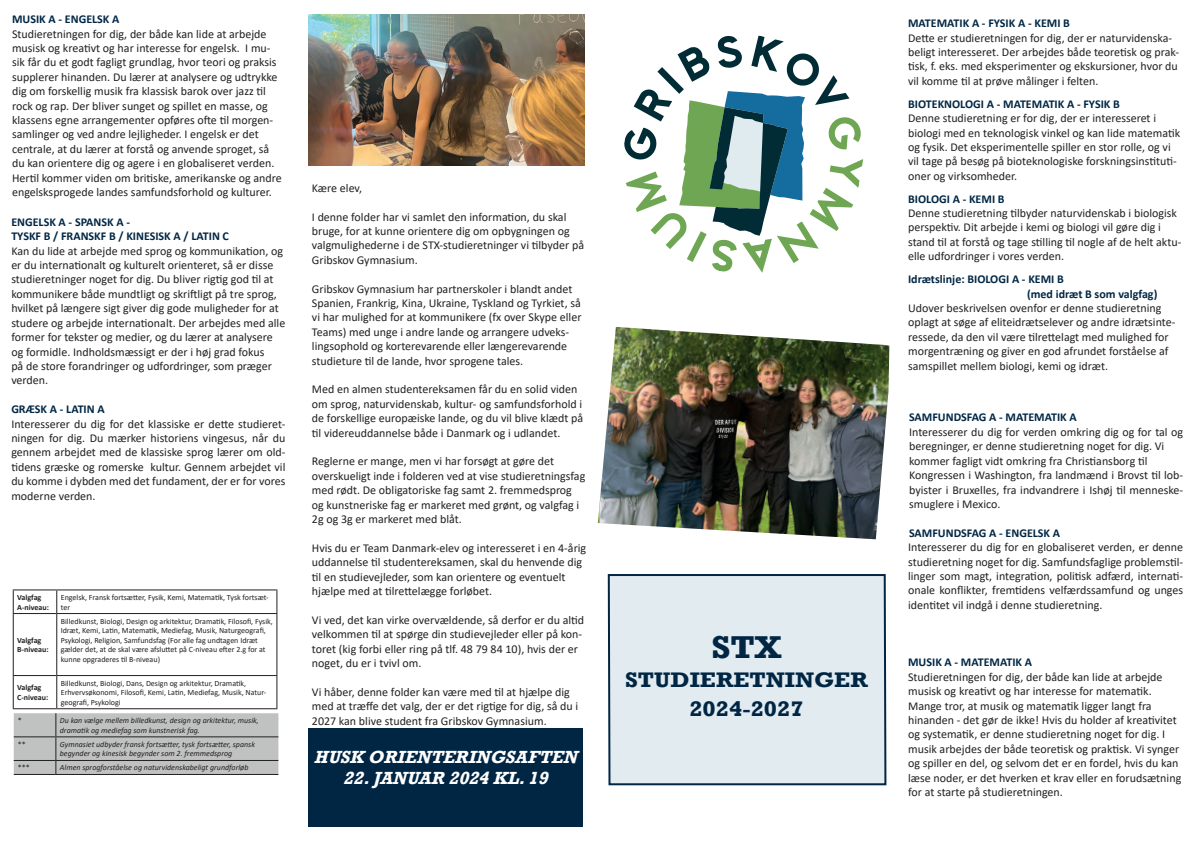
<style>
.page{position:relative;width:1191px;height:842px;background:#fff}
.page>*{position:absolute;margin:0;border:0;box-sizing:border-box;transform-origin:0 0}
.t1{font:700 32.4px "Rockwell";color:#002644;scale:1.11 1}
.t2{font:700 21.6px/28.8px "Rockwell";color:#002644;text-align:center;scale:1.11 1}
.t3{font:italic 700 18px/21.6px "Rockwell";color:#fff;text-align:center}
.t4{font:12px/14.4px "Calibri";color:#231f20}
.t5{font:700 12px/14.4px "Calibri";color:#002644}
.t6{font:8px/9.6px "Calibri";color:#231f20}
.t7{font:italic 8px/9.6px "Calibri";color:#231f20}
.t8{font:700 8px/9.6px "Calibri";color:#231f20}
</style>
<div class="page">
<div style="left:607px;top:574px;width:280px;height:212px;background:#e1ebf0"></div>
<img style="left:598px;top:327px;width:291px;height:212px">
<img style="left:308px;top:14px;width:276px;height:152px">
<svg style="left:624px;top:35px;width:239px;height:238px"></svg>
<hr style="left:13px;top:589px;width:44px;height:1px;background:#231f20">
<svg style="left:13px;top:590px;width:1px;height:23px"></svg>
<hr style="left:57px;top:589px;width:220px;height:1px;background:#231f20">
<svg style="left:56px;top:590px;width:1px;height:23px"></svg>
<svg style="left:276px;top:590px;width:1px;height:23px"></svg>
<hr style="left:13px;top:613px;width:44px;height:1px;background:#231f20">
<hr style="left:13px;top:614px;width:1px;height:61px;background:#231f20">
<hr style="left:57px;top:613px;width:220px;height:1px;background:#231f20">
<hr style="left:56px;top:614px;width:1px;height:61px;background:#231f20">
<hr style="left:276px;top:614px;width:1px;height:61px;background:#231f20">
<hr style="left:13px;top:675px;width:44px;height:1px;background:#231f20">
<hr style="left:13px;top:676px;width:1px;height:32px;background:#231f20">
<hr style="left:57px;top:675px;width:220px;height:1px;background:#231f20">
<hr style="left:56px;top:676px;width:1px;height:32px;background:#231f20">
<hr style="left:276px;top:676px;width:1px;height:32px;background:#231f20">
<hr style="left:13px;top:708px;width:44px;height:1px;background:#231f20">
<hr style="left:57px;top:708px;width:220px;height:1px;background:#231f20">
<div style="left:14px;top:713px;width:264px;height:61px;background:#c0c2c1"></div>
<hr style="left:14px;top:774px;width:42px;height:1px;background:#231f20">
<hr style="left:56px;top:774px;width:222px;height:1px;background:#231f20">
<div style="left:308px;top:729px;width:275px;height:98px;background:#002644"></div>
<p class="t5" style="left:12px;top:12px;width:109px">MUSIK A - ENGELSK A</p>
<p class="t4" style="left:12px;top:26px;width:271px">Studieretningen for dig, der både kan lide at arbejde musisk og kreativt og har interesse for engelsk. I mu&shy;sik får du et godt fagligt grundlag, hvor teori og praksis supplerer hinanden. Du lærer at analysere og udtrykke dig om forskellig musik fra klassisk barok over jazz til rock og rap. Der bliver sunget og spillet en masse, og klassens egne arrangementer opføres ofte til morgen&shy;samlinger og ved andre lejligheder. I engelsk er det centrale, at du lærer at forstå og anvende sproget, så du kan orientere dig og agere i en globaliseret verden.<br>Hertil kommer viden om britiske, amerikanske og andre engelsksprogede landes samfundsforhold og kulturer.</p>
<p class="t5" style="left:11px;top:215px;width:219px">ENGELSK A - SPANSK A -<br>TYSKF B / FRANSKF B / KINESISK A / LATIN C</p>
<p class="t4" style="left:11px;top:243px;width:275px">Kan du lide at arbejde med sprog og kommunikation, og er du internationalt og kulturelt orienteret, så er disse studieretninger noget for dig. Du bliver rigtig god til at kommunikere både mundtligt og skriftligt på tre sprog, hvilket på længere sigt giver dig gode muligheder for at studere og arbejde internationalt. Der arbejdes med alle former for tekster og medier, og du lærer at analysere og formidle. Indholdsmæssigt er der i høj grad fokus<br>på de store forandringer og udfordringer, som præger verden.</p>
<p class="t5" style="left:11px;top:402px;width:95px">GRÆSK A - LATIN A</p>
<p class="t4" style="left:11px;top:416px;width:275px;text-align:justify">Interesserer du dig for det klassiske er dette studieret&shy;ningen for dig. Du mærker historiens vingesus, når du gennem arbejdet med de klassiske sprog lærer om old&shy;tidens græske og romerske kultur. Gennem arbejdet vil du komme i dybden med det fundament, der er for vores moderne verden.</p>
<p class="t8" style="left:17px;top:592px;width:33px">Valgfag<br>A-niveau:</p>
<p class="t6" style="left:61px;top:592px;width:209px">Engelsk, Fransk fortsætter, Fysik, Kemi, Matematik, Tysk fortsæt&shy;ter</p>
<p class="t8" style="left:17px;top:635px;width:33px">Valgfag<br>B-niveau:</p>
<p class="t6" style="left:61px;top:616px;width:214px">Billedkunst, Biologi, Design og arkitektur, Dramatik, Filosofi, Fysik, Idræt, Kemi, Latin, Matematik, Mediefag, Musik, Naturgeografi, Psykologi, Religion, Samfundsfag (For alle fag undtagen Idræt gælder det, at de skal være afsluttet på C-niveau efter 2.g for at kunne opgraderes til B-niveau)</p>
<p class="t8" style="left:17px;top:683px;width:33px">Valgfag<br>C-niveau:</p>
<p class="t6" style="left:61px;top:678px;width:207px">Billedkunst, Biologi, Dans, Design og arkitektur, Dramatik,<br>Erhvervsøkonomi, Filosofi, Kemi, Latin, Mediefag, Musik, Natur&shy;geografi, Psykologi</p>
<p class="t6" style="left:18px;top:716px;width:5px">*</p>
<p class="t7" style="left:60px;top:715px;width:200px">Du kan vælge mellem billedkunst, design og arkitektur, musik, dramatik og mediefag som kunstnerisk fag.</p>
<p class="t6" style="left:18px;top:739px;width:9px">**</p>
<p class="t7" style="left:60px;top:739px;width:197px">Gymnasiet udbyder fransk fortsætter, tysk fortsætter, spansk begynder og kinesisk begynder som 2. fremmedsprog</p>
<p class="t6" style="left:18px;top:763px;width:13px">***</p>
<p class="t7" style="left:60px;top:763px;width:190px">Almen sprogforståelse og naturvidenskabeligt grundforløb</p>
<p class="t4" style="left:312px;top:180px;width:52px">Kære elev,</p>
<p class="t4" style="left:312px;top:209px;width:274px">I denne folder har vi samlet den information, du skal bruge, for at kunne orientere dig om opbygningen og valgmulighederne i de STX-studieretninger vi tilbyder på Gribskov Gymnasium.</p>
<p class="t4" style="left:312px;top:281px;width:271px">Gribskov Gymnasium har partnerskoler i blandt andet Spanien, Frankrig, Kina, Ukraine, Tyskland og Tyrkiet, så vi har mulighed for at kommunikere (fx over Skype eller Teams) med unge i andre lande og arrangere udveks&shy;lingsophold og korterevarende eller længerevarende studieture til de lande, hvor sprogene tales.</p>
<p class="t4" style="left:312px;top:382px;width:273px">Med en almen studentereksamen får du en solid viden om sprog, naturvidenskab, kultur- og samfundsforhold i de forskellige europæiske lande, og du vil blive klædt på til videreuddannelse både i Danmark og i udlandet.</p>
<p class="t4" style="left:312px;top:454px;width:275px">Reglerne er mange, men vi har forsøgt at gøre det overskueligt inde i folderen ved at vise studieretningsfag med rødt. De obligatoriske fag samt 2. fremmedsprog og kunstneriske fag er markeret med grønt, og valgfag i 2g og 3g er markeret med blåt.</p>
<p class="t4" style="left:312px;top:540px;width:276px">Hvis du er Team Danmark-elev og interesseret i en 4-årig uddannelse til studentereksamen, skal du henvende dig til en studievejleder, som kan orientere og eventuelt hjælpe med at tilrettelægge forløbet.</p>
<p class="t4" style="left:312px;top:612px;width:274px">Vi ved, det kan virke overvældende, så derfor er du altid velkommen til at spørge din studievejleder eller på kon&shy;toret (kig forbi eller ring på tlf. 48 79 84 10), hvis der er noget, du er i tvivl om.</p>
<p class="t4" style="left:312px;top:684px;width:268px">Vi håber, denne folder kan være med til at hjælpe dig med at træffe det valg, der er det rigtige for dig, så du i<br>2027 kan blive student fra Gribskov Gymnasium.</p>
<h3 class="t3" style="left:314px;top:746px;width:270px">HUSK ORIENTERINGSAFTEN<br>22.JANUAR 2024KL.19</h3>
<h1 class="t1" style="left:711px;top:628px;width:65px">STX</h1>
<h2 class="t2" style="left:625px;top:665px;width:220px">STUDIERETNINGER<br>2024-2027</h2>
<p class="t5" style="left:908px;top:16px;width:163px">MATEMATIK A - FYSIK A - KEMI B</p>
<p class="t4" style="left:908px;top:30px;width:272px">Dette er studieretningen for dig, der er naturvidenska&shy;beligt interesseret. Der arbejdes både teoretisk og prak&shy;tisk, f. eks. med eksperimenter og ekskursioner, hvor du vil komme til at prøve målinger i felten.</p>
<p class="t5" style="left:908px;top:96px;width:213px">BIOTEKNOLOGI A - MATEMATIK A - FYSIK B</p>
<p class="t4" style="left:908px;top:111px;width:274px">Denne studieretning er for dig, der er interesseret i biologi med en teknologisk vinkel og kan lide matematik og fysik. Det eksperimentelle spiller en stor rolle, og vi vil tage på besøg på bioteknologiske forskningsinstituti&shy;oner og virksomheder.</p>
<p class="t5" style="left:908px;top:191px;width:98px">BIOLOGI A - KEMI B</p>
<p class="t4" style="left:908px;top:206px;width:275px">Denne studieretning tilbyder naturvidenskab i biologisk perspektiv. Dit arbejde i kemi og biologi vil gøre dig i stand til at forstå og tage stilling til nogle af de helt aktu&shy;elle udfordringer i vores verden.</p>
<p class="t5" style="left:1027px;top:272px;width:132px;text-indent:-119px">Idrætslinje: BIOLOGI A - KEMI B<br>(med idræt B som valgfag)</p>
<p class="t4" style="left:908px;top:300px;width:269px">Udover beskrivelsen ovenfor er denne studieretning oplagt at søge af eliteidrætselever og andre idrætsinte&shy;ressede, da den vil være tilrettelagt med mulighed for morgentræning og giver en god afrundet forståelse af samspillet mellem biologi, kemi og idræt.</p>
<p class="t5" style="left:909px;top:410px;width:169px">SAMFUNDSFAG A - MATEMATIK A</p>
<p class="t4" style="left:909px;top:424px;width:276px">Interesserer du dig for verden omkring dig og for tal og beregninger, er denne studieretning noget for dig. Vi kommer fagligt vidt omkring fra Christiansborg til Kongressen i Washington, fra landmænd i Brovst til lob&shy;byister i Bruxelles, fra indvandrere i Ishøj til menneske&shy;smuglere i Mexico.</p>
<p class="t5" style="left:909px;top:525px;width:153px">SAMFUNDSFAG A - ENGELSK A</p>
<p class="t4" style="left:908px;top:540px;width:277px;text-align:justify">Interesserer du dig for en globaliseret verden, er denne studieretning noget for dig. Samfundsfaglige problemstil&shy;linger som magt, integration, politisk adfærd, internati&shy;onale konflikter, fremtidens velfærdssamfund og unges identitet vil indgå i denne studieretning.</p>
<p class="t5" style="left:908px;top:655px;width:125px">MUSIK A - MATEMATIK A</p>
<p class="t4" style="left:908px;top:669px;width:275px">Studieretningen for dig, der både kan lide at arbejde musisk og kreativt og har interesse for matematik.<br>Mange tror, at musik og matematik ligger langt fra hinanden - det gør de ikke! Hvis du holder af kreativitet og systematik, er denne studieretning noget for dig. I musik arbejdes der både teoretisk og praktisk. Vi synger og spiller en del, og selvom det er en fordel, hvis du kan læse noder, er det hverken et krav eller en forudsætning for at starte på studieretningen.</p>
</div>
